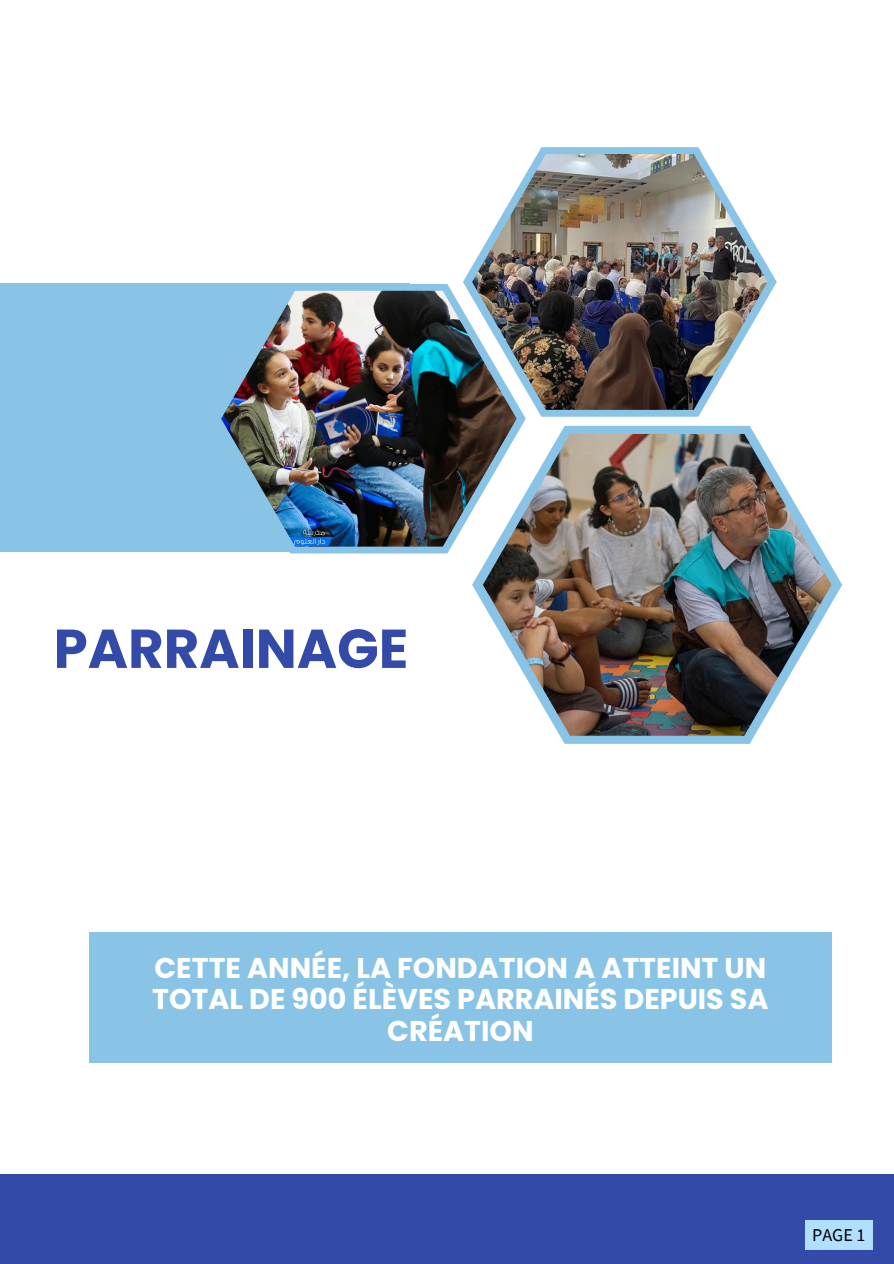
<style>
.page{position:relative;width:894px;height:1264px;background:#fff}
.page>*{position:absolute;margin:0;border:0;box-sizing:border-box;transform-origin:0 0}
.t1{font:700 54.6px "Poppins";color:#334aa8}
.t2{font:700 28.65px/31.5px "Poppins";color:#fff;text-align:center}
.t3{font:18px "Source Sans Pro";color:#000001}
</style>
<div class="page">
<div style="left:0;top:284px;width:410px;height:268px;background:#89c4e6"></div>
<svg style="left:289px;top:284px;width:236px;height:269px"></svg>
<svg style="left:463px;top:147px;width:313px;height:270px"></svg>
<svg style="left:472px;top:426px;width:370px;height:317px"></svg>
<img style="left:221px;top:291px;width:295px;height:255px">
<img style="left:472px;top:154px;width:295px;height:256px">
<img style="left:482px;top:434px;width:349px;height:301px">
<div style="left:89px;top:932px;width:742px;height:131px;background:#89c4e6"></div>
<div style="left:0;top:1174px;width:893px;height:89px;background:#334aa8"></div>
<div style="left:804px;top:1220px;width:68px;height:30px;background:#b1dfff"></div>
<h1 class="t1" style="left:54px;top:610px;width:356px">PARRAINAGE</h1>
<h2 class="t2" style="left:152px;top:951px;width:617px">CETTE ANNÉE, LA FONDATION A ATTEINT UN<br>TOTAL DE 900 ÉLÈVES PARRAINÉS DEPUIS SA<br>CRÉATION</h2>
<p class="t3" style="left:812px;top:1223px;width:55px">PAGE 1</p>
</div>
